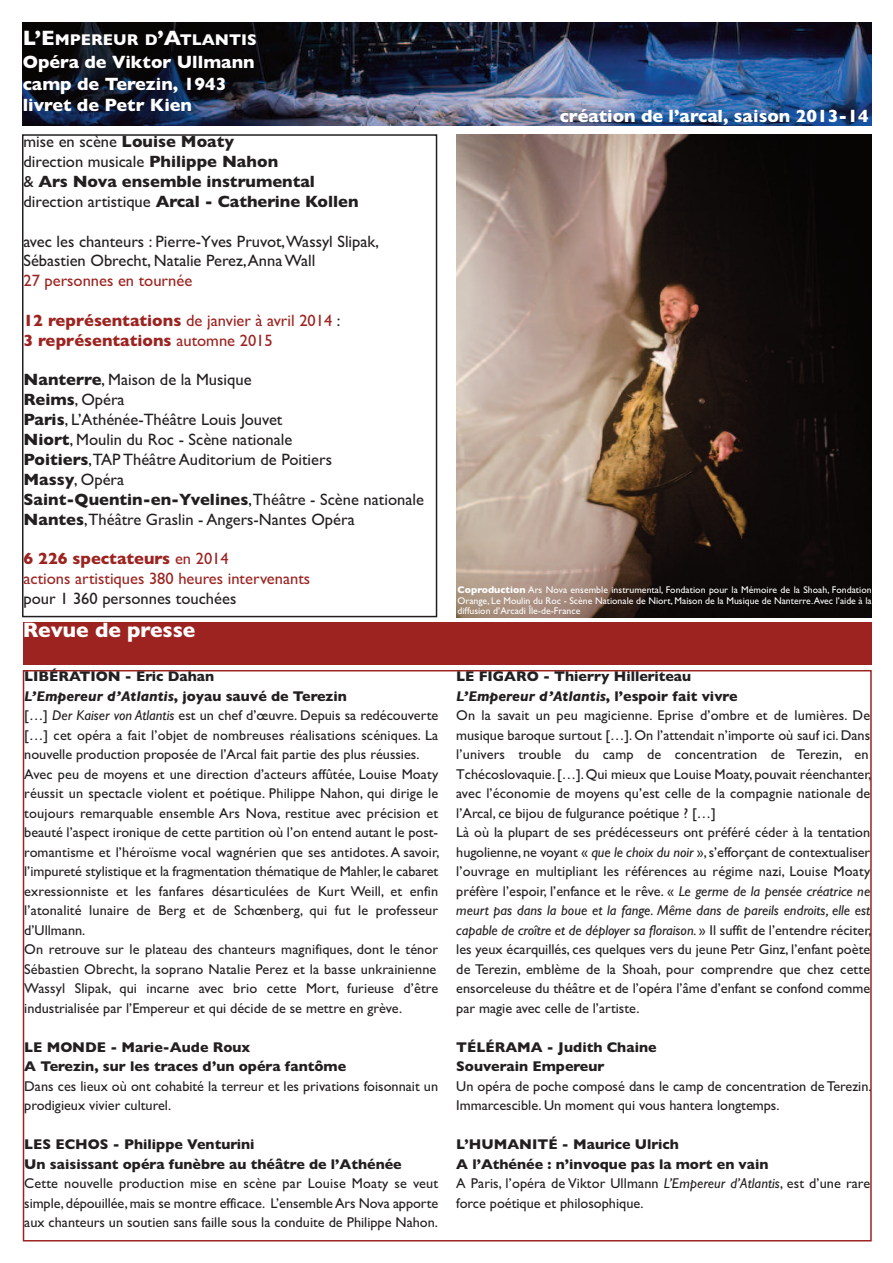
<style>
.page{position:relative;width:893px;height:1263px;background:#fff}
.page>*{position:absolute;margin:0;border:0;box-sizing:border-box;transform-origin:0 0}
.t1{font:700 21px "Gill Sans";color:#fff}
.t2{font:700 18px/21.6px "Gill Sans";color:#fff}
.t3{font:16.5px/20px "Gill Sans";color:#231f20}
.t4{font:700 16.5px/20px "Gill Sans";color:#231f20}
.t5{font:16.5px/20px "Gill Sans";color:#9c2320}
.t6{font:700 16.5px/20px "Gill Sans";color:#9c2320}
.t7{font:700 15.75px "Gill Sans";color:#fff}
.t8{font:14.25px/19.5px "Gill Sans";color:#231f20}
.t9{font:700 14.25px/19.5px "Gill Sans";color:#231f20}
.t10{font:9.75px/10.5px "Gill Sans";color:#fff;text-align:justify}
.s1{font-size:21px}
.s2{font-weight:400}
.s3{font-weight:400;color:#231f20}
.s4{font-weight:700}
.s5{font-weight:700;font-style:italic}
.s6{font-style:italic}
</style>
<div class="page">
<img style="left:23px;top:23px;width:849px;height:103px">
<div style="left:23px;top:623px;width:849px;height:42px;background:#9c2320"></div>
<img style="left:456px;top:135px;width:416px;height:482px">
<div style="left:22px;top:134px;width:415px;height:483px;border:2px solid #231f20"></div>
<p class="t7" style="left:23px;top:30px;width:235px"><span class="s1">L’E</span>MPEREUR D<span class="s1">’A</span>TLANTIS</p>
<p class="t2" style="left:23px;top:51px;width:233px">Opéra de Viktor Ullmann camp de Terezin, 1943 livret de Petr Kien</p>
<p class="t4" style="left:24px;top:131px;width:337px"><span class="s2">mise en scène</span> Louise Moaty<br><span class="s2">direction musicale</span> Philippe Nahon<br><span class="s2">&amp;</span> Ars Nova ensemble instrumental <span class="s2">direction artistique</span> Arcal - Catherine Kollen</p>
<p class="t3" style="left:24px;top:231px;width:357px">avec les chanteurs : Pierre-Yves Pruvot,Wassyl Slipak,<br>Sébastien Obrecht, Natalie Perez,AnnaWall</p>
<p class="t5" style="left:24px;top:270px;width:170px">27 personnes en tournée</p>
<p class="t6" style="left:24px;top:310px;width:319px">12 représentations <span class="s2">de janvier à avril 2014</span> <span class="s3">:<br></span>3 représentations <span class="s2">automne 2015</span></p>
<p class="t3" style="left:24px;top:370px;width:402px"><span class="s4">Nanterre</span>, Maison de la Musique<br><span class="s4">Reims</span>, Opéra<br><span class="s4">Paris</span>, L’Athénée-Théâtre Louis Jouvet<br><span class="s4">Niort</span>, Moulin du Roc - Scène nationale<br><span class="s4">Poitiers</span>,TAP Théâtre Auditorium de Poitiers<br><span class="s4">Massy</span>, Opéra<br><span class="s4">Saint-Quentin-en-Yvelines</span>,Théâtre - Scène nationale <span class="s4">Nantes</span>,Théâtre Graslin - Angers-Nantes Opéra</p>
<p class="t5" style="left:24px;top:548px;width:288px"><span class="s4">6 226 spectateurs</span> en 2014<br>actions artistiques 380 heures intervenants</p>
<p class="t3" style="left:24px;top:588px;width:214px">pour 1 360 personnes touchées</p>
<h1 class="t1" style="left:23px;top:617px;width:174px">Revue de presse</h1>
<p class="t8" style="left:24px;top:667px;width:417px"><span class="s4">LIBÉRATION - Eric Dahan<br></span><span class="s5">L’Empereur d’Atlantis</span><span class="s4">, joyau sauvé de Terezin<br></span>[…] <span class="s6">Der Kaiser von Atlantis</span> est un chef d’œuvre. Depuis sa redécouverte […] cet opéra a fait l’objet de nombreuses réalisations scéniques. La nouvelle production proposée de l’Arcal fait partie des plus réussies.<br>Avec peu de moyens et une direction d’acteurs affûtée, Louise Moaty réussit un spectacle violent et poétique. Philippe Nahon, qui dirige le toujours remarquable ensemble Ars Nova, restitue avec précision et beauté l’aspect ironique de cette partition où l’on entend autant le post&shy;romantisme et l’héroïsme vocal wagnérien que ses antidotes.A savoir, l’impureté stylistique et la fragmentation thématique de Mahler, le cabaret exressionniste et les fanfares désarticulées de Kurt Weill, et enfin l’atonalité lunaire de Berg et de Schœnberg, qui fut le professeur d’Ullmann.<br>On retrouve sur le plateau des chanteurs magnifiques, dont le ténor Sébastien Obrecht, la soprano Natalie Perez et la basse unkrainienne Wassyl Slipak, qui incarne avec brio cette Mort, furieuse d’être industrialisée par l’Empereur et qui décide de se mettre en grève.</p>
<p class="t9" style="left:24px;top:1037px;width:323px">LE MONDE - Marie-Aude Roux<br>A Terezin, sur les traces d’un opéra fantôme</p>
<p class="t8" style="left:24px;top:1076px;width:415px">Dans ces lieux où ont cohabité la terreur et les privations foisonnait un prodigieux vivier culturel.</p>
<p class="t9" style="left:24px;top:1135px;width:379px">LES ECHOS - Philippe Venturini<br>Un saisissant opéra funèbre au théâtre de l’Athénée</p>
<p class="t8" style="left:24px;top:1174px;width:415px;text-align:justify">Cette nouvelle production mise en scène par Louise Moaty se veut simple, dépouillée,mais se montre efficace. L’ensembleArs Nova apporte aux chanteurs un soutien sans faille sous la conduite de Philippe Nahon.</p>
<p class="t2" style="left:560px;top:105px;width:311px">création de l’arcal, saison 2013-14</p>
<p class="t10" style="left:457px;top:585px;width:416px"><span class="s4">Coproduction</span> Ars Nova ensemble instrumental, Fondation pour la Mémoire de la Shoah, Fondation Orange, Le Moulin du Roc - Scène Nationale de Niort, Maison de la Musique de Nanterre.Avec l’aide à la diffusion d’Arcadi Île-de-France</p>
<p class="t8" style="left:456px;top:666px;width:417px"><span class="s4">LE FIGARO - Thierry Hilleriteau<br></span><span class="s5">L’Empereur d’Atlantis</span><span class="s4">, l’espoir fait vivre<br></span>On la savait un peu magicienne. Eprise d’ombre et de lumières. De musique baroque surtout […]. On l’attendait n’importe où sauf ici. Dans l’univers trouble du camp de concentration de Terezin, en Tchécoslovaquie.[…].Qui mieux que Louise Moaty, pouvait réenchanter, avec l’économie de moyens qu’est celle de la compagnie nationale de l’Arcal, ce bijou de fulgurance poétique ? […]<br>Là où la plupart de ses prédécesseurs ont préféré céder à la tentation hugolienne, ne voyant « <span class="s6">que le choix du noir</span> »,s’efforçant de contextualiser l’ouvrage en multipliant les références au régime nazi, Louise Moaty préfère l’espoir, l’enfance et le rêve. « <span class="s6">Le germe de la pensée créatrice ne meurt pas dans la boue et la fange. Même dans de pareils endroits, elle est capable de croître et de déployer sa floraison.</span> » Il suffit de l’entendre réciter, les yeux écarquillés, ces quelques vers du jeune Petr Ginz, l’enfant poète de Terezin, emblème de la Shoah, pour comprendre que chez cette ensorceleuse du théâtre et de l’opéra l’âme d’enfant se confond comme par magie avec celle de l’artiste.</p>
<p class="t9" style="left:456px;top:1037px;width:202px">TÉLÉRAMA - Judith Chaine<br>Souverain Empereur</p>
<p class="t8" style="left:456px;top:1076px;width:417px">Un opéra de poche composé dans le camp de concentration de Terezin.<br>Immarcescible. Un moment qui vous hantera longtemps.</p>
<p class="t8" style="left:456px;top:1134px;width:415px"><span class="s4">L’HUMANITÉ - Maurice Ulrich<br>A l’Athénée : n’invoque pas la mort en vain<br></span>A Paris, l’opéra de Viktor Ullmann <span class="s6">L’Empereur d’Atlantis</span>, est d’une rare force poétique et philosophique.</p>
</div>
